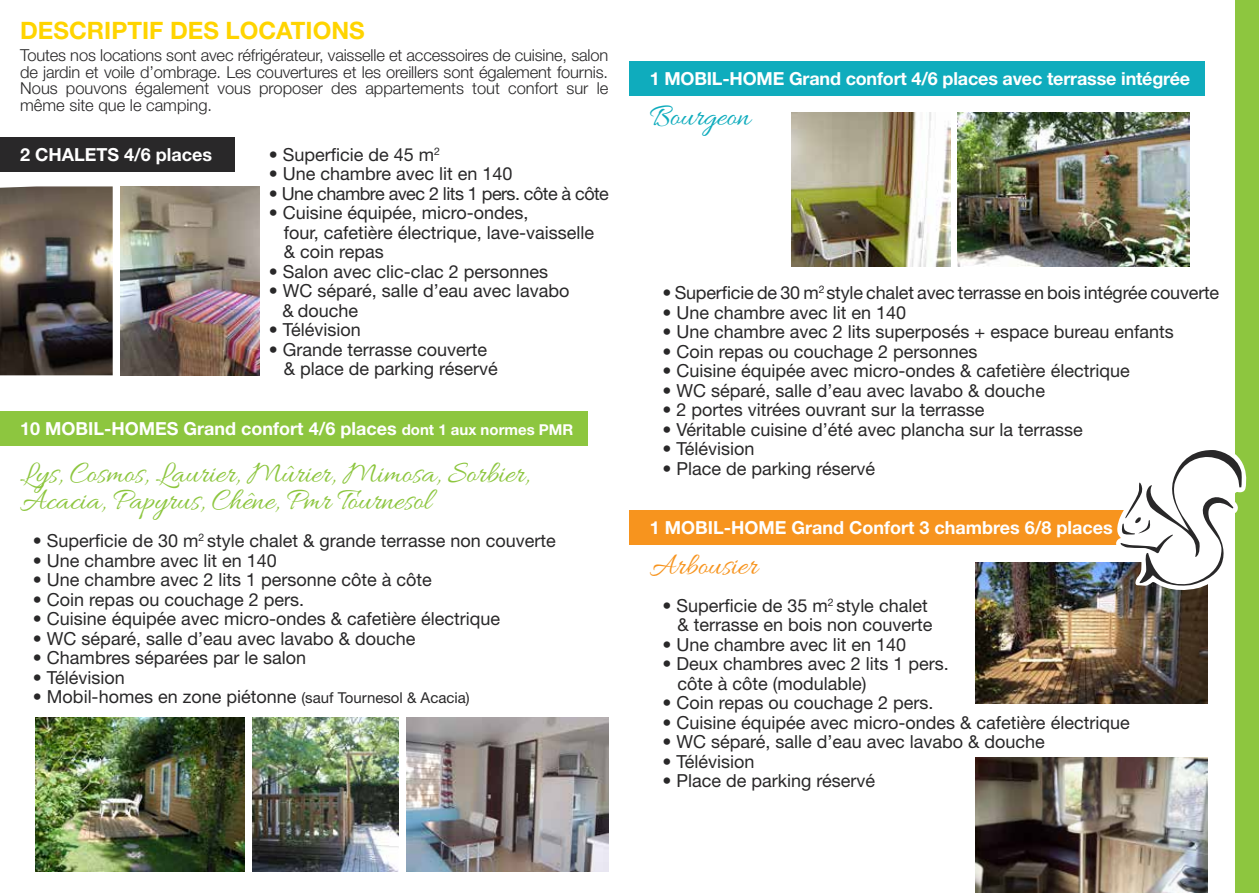
<style>
.page{position:relative;width:1259px;height:893px;background:#fff}
.page>*{position:absolute;margin:0;border:0;box-sizing:border-box;transform-origin:0 0}
.t1{font:31.5px/27px "Allura";letter-spacing:-.01em;color:#8dc63f}
.t2{font:31.5px "Allura";letter-spacing:-.01em;color:#f7941e}
.t3{font:31.5px "Allura";letter-spacing:-.01em;color:#0facbd}
.t4{font:700 24px "Helvetica Neue LT Std";color:#ffd400}
.t5{font:18px/19.5px "Helvetica Neue LT Std";color:#292829}
.t6{font:700 18px "Helvetica Neue LT Std";color:#fff}
.t7{font:18px "Helvetica Neue LT Std";letter-spacing:-.03em;color:#292829}
.t8{font:300 16.5px/16.5px "Helvetica Neue LT Std";color:#292829;text-align:justify}
.s1{font-size:15px}
</style>
<div class="page">
<div style="left:1235px;top:0;width:24px;height:893px;background:#8dc63f"></div>
<div style="left:0;top:137px;width:235px;height:34px;background:#292829"></div>
<div style="left:629px;top:61px;width:576px;height:34px;background:#0facbd"></div>
<div style="left:0;top:411px;width:588px;height:34px;background:#8dc63f"></div>
<div style="left:629px;top:510px;width:498px;height:34px;background:#f7941e"></div>
<img style="left:0;top:186px;width:113px;height:189px">
<img style="left:120px;top:186px;width:139px;height:189px">
<img style="left:36px;top:717px;width:209px;height:155px">
<img style="left:406px;top:717px;width:202px;height:155px">
<img style="left:957px;top:112px;width:232px;height:155px">
<img style="left:975px;top:562px;width:232px;height:141px">
<img style="left:975px;top:758px;width:232px;height:135px">
<img style="left:253px;top:717px;width:145px;height:155px">
<img style="left:791px;top:112px;width:160px;height:155px">
<svg style="left:1114px;top:450px;width:133px;height:144px"></svg>
<h2 class="t4" style="left:20px;top:16px;width:18px">desc</h2>
<h2 class="t4" style="left:87px;top:16px;width:100px">riptif des</h2>
<h2 class="t4" style="left:226px;top:16px;width:138px">locations</h2>
<p class="t8" style="left:20px;top:47px;width:589px">Toutes nos locations sont avec réfrigérateur, vaisselle et accessoires de cuisine, salon de jardin et voile d’ombrage. Les couvertures et les oreillers sont également fournis.<br>Nous pouvons également vous proposer des appartements tout confort sur le même site que le camping.</p>
<p class="t6" style="left:20px;top:143px;width:194px">2 CHALETS 4/6 places</p>
<p class="t5" style="left:269px;top:144px;width:173px">• Superficie de 45 m<sup>2</sup></p>
<p class="t5" style="left:269px;top:164px;width:245px">• Une chambre avec lit en 140</p>
<p class="t7" style="left:269px;top:183px;width:342px">• Une chambre avec 2 lits 1 pers. côte à côte</p>
<p class="t5" style="left:284px;top:203px;width:312px;text-indent:-15px">• Cuisine équipée, micro-ondes,<br>four, cafetière électrique, lave-vaisselle &amp; coin repas</p>
<p class="t5" style="left:269px;top:261px;width:281px">• Salon avec clic-clac 2 personnes</p>
<p class="t5" style="left:282px;top:281px;width:289px;text-indent:-14px">• WC séparé, salle d’eau avec lavabo &amp; douche</p>
<p class="t5" style="left:269px;top:320px;width:93px">• Télévision</p>
<p class="t5" style="left:284px;top:339px;width:216px;text-indent:-15px">• Grande terrasse couverte &amp; place de parking réservé</p>
<p class="t6" style="left:20px;top:417px;width:553px">10 MOBI L-HOMES Grand confort 4/6 places <span class="s1">dont 1 aux normes PMR</span></p>
<h1 class="t1" style="left:20px;top:462px;width:511px">Lys, Cosmos, Laurier, Mûrier, Mimosa, Sorbier,<br>Acacia, Papyrus, Chêne, Pmr Tournesol</h1>
<p class="t5" style="left:33px;top:531px;width:524px">• Superficie de 30 m<sup>2</sup> style chalet &amp; grande terrasse non couverte</p>
<p class="t5" style="left:33px;top:550px;width:245px">• Une chambre avec lit en 140</p>
<p class="t5" style="left:33px;top:570px;width:400px">• Une chambre avec 2 lits 1 personne côte à côte</p>
<p class="t5" style="left:33px;top:589px;width:273px">• Coin repas ou couchage 2 pers.</p>
<p class="t5" style="left:33px;top:609px;width:469px">• Cuisine équipée avec micro-ondes &amp; cafetière électrique</p>
<p class="t5" style="left:33px;top:628px;width:384px">• WC séparé, salle d’eau avec lavabo &amp; douche</p>
<p class="t5" style="left:33px;top:648px;width:275px">• Chambres séparées par le salon</p>
<p class="t5" style="left:33px;top:667px;width:93px">• Télévision</p>
<p class="t5" style="left:33px;top:687px;width:438px">• Mobil-homes en zone piétonne <span class="s1">(sauf Tournesol &amp; Acacia)</span></p>
<p class="t6" style="left:649px;top:67px;width:542px">1 MOBI L-HOME Grand confort 4/6 places avec terrasse intégrée</p>
<h1 class="t3" style="left:649px;top:99px;width:102px">Bourgeon</h1>
<p class="t5" style="left:662px;top:283px;width:558px">• Superficie de 30 m<sup>2</sup> style chalet avec terrasse en bois intégrée couverte</p>
<p class="t5" style="left:662px;top:302px;width:245px">• Une chambre avec lit en 140</p>
<p class="t5" style="left:662px;top:322px;width:513px">• Une chambre avec 2 lits superposés + espace bureau enfants</p>
<p class="t5" style="left:662px;top:341px;width:317px">• Coin repas ou couchage 2 personnes</p>
<p class="t5" style="left:662px;top:361px;width:469px">• Cuisine équipée avec micro-ondes &amp; cafetière électrique</p>
<p class="t5" style="left:662px;top:380px;width:384px">• WC séparé, salle d’eau avec lavabo &amp; douche</p>
<p class="t5" style="left:662px;top:400px;width:324px">• 2 portes vitrées ouvrant sur la terrasse</p>
<p class="t5" style="left:662px;top:419px;width:422px">• Véritable cuisine d’été avec plancha sur la terrasse</p>
<p class="t5" style="left:662px;top:439px;width:93px">• Télévision</p>
<p class="t5" style="left:662px;top:458px;width:214px">• Place de parking réservé</p>
<p class="t6" style="left:649px;top:516px;width:465px">1 MOBI L-HOME Grand Confort 3 chambres 6/8 places</p>
<h1 class="t2" style="left:649px;top:548px;width:109px">Arbousier</h1>
<p class="t5" style="left:662px;top:595px;width:272px;text-align:right">• Superficie de 35 m<sup>2</sup> style chalet &amp; terrasse en bois non couverte</p>
<p class="t5" style="left:662px;top:634px;width:245px">• Une chambre avec lit en 140</p>
<p class="t5" style="left:677px;top:654px;width:273px;text-indent:-15px">• Deux chambres avec 2 lits 1 pers. côte à côte (modulable)</p>
<p class="t5" style="left:662px;top:693px;width:273px">• Coin repas ou couchage 2 pers.</p>
<p class="t5" style="left:662px;top:712px;width:469px">• Cuisine équipée avec micro-ondes &amp; cafetière électrique</p>
<p class="t5" style="left:662px;top:732px;width:384px">• WC séparé, salle d’eau avec lavabo &amp; douche</p>
<p class="t5" style="left:662px;top:751px;width:93px">• Télévision</p>
<p class="t5" style="left:662px;top:771px;width:214px">• Place de parking réservé</p>
</div>
